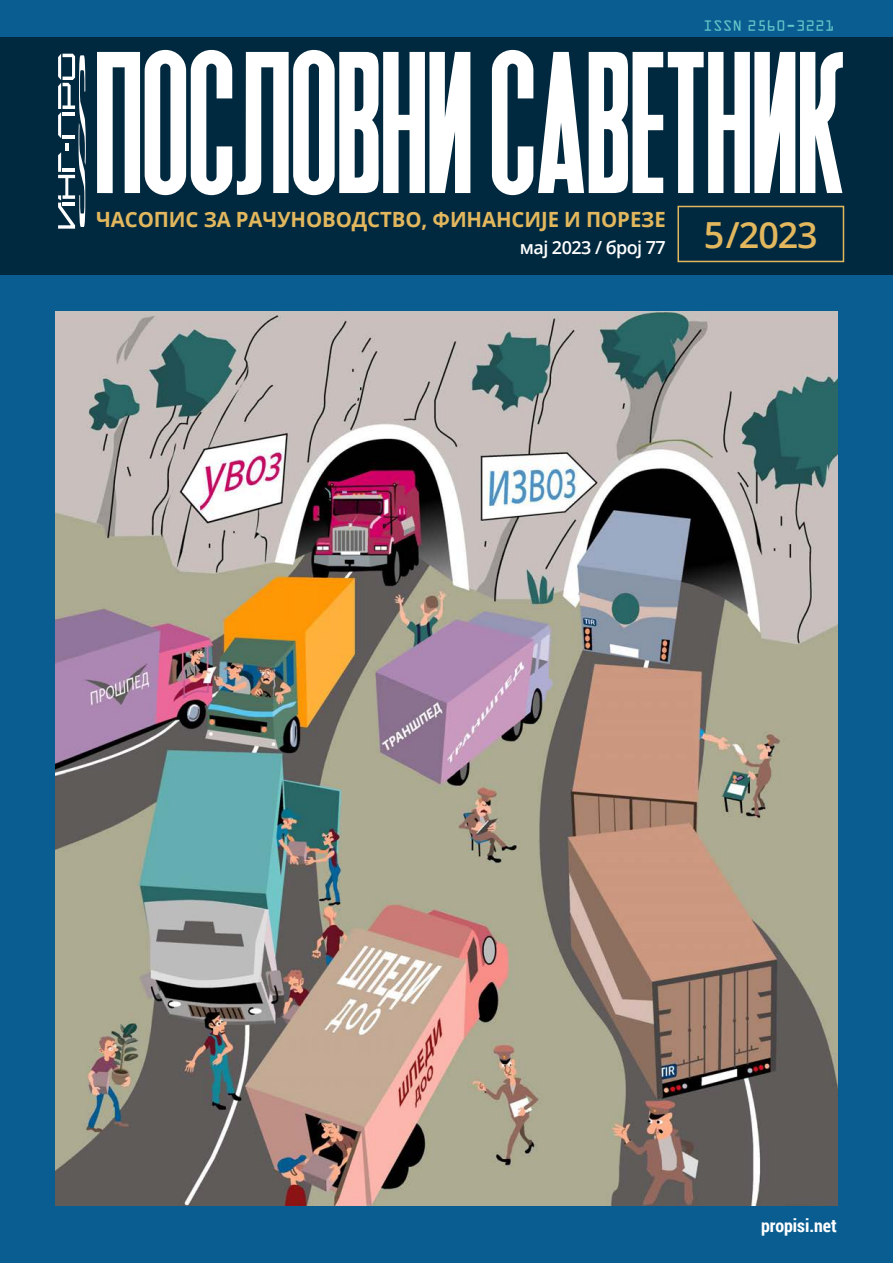
<style>
.page{position:relative;width:893px;height:1263px;background:#095d91}
.page>*{position:absolute;margin:0;border:0;box-sizing:border-box;transform-origin:0 0}
.t1{font:187.5px "Heathergreen";color:#fff}
.t2{font:700 21px "Open Sans";letter-spacing:-.005em;color:#e2b75d}
.t3{font:600 18px "Open Sans";letter-spacing:-.03em;color:#fff}
.t4{font:700 18px "Roboto Condensed";color:#fff}
.t5{font:15.75px "OCR Aby BT";color:#65c7c9}
</style>
<div class="page">
<img style="left:55px;top:312px;width:783px;height:893px">
<div style="left:0;top:37px;width:893px;height:237px;background:#00293f"></div>
<div style="left:677px;top:206px;width:167px;height:56px;border:2px solid #e2b75d"></div>
<svg style="left:58px;top:54px;width:28px;height:175px"></svg>
<p class="t5" style="left:703px;top:17px;width:133px">ISSN 2560-3221</p>
<h1 class="t1" style="left:95px;top:-29px;width:752px">ПОСЛОВНИ САВЕТНИК</h1>
<p class="t3" style="left:520px;top:235px;width:300px">мај 2023 / број 77 <sup>5</sup> <sup>/2023</sup></p>
<p class="t2" style="left:96px;top:205px;width:571px">ЧАСОПИС ЗА РАЧУНОВОДСТВО, ФИНАНСИЈЕ И ПОРЕЗЕ</p>
<p class="t4" style="left:761px;top:1213px;width:77px">propisi.net</p>
</div>
